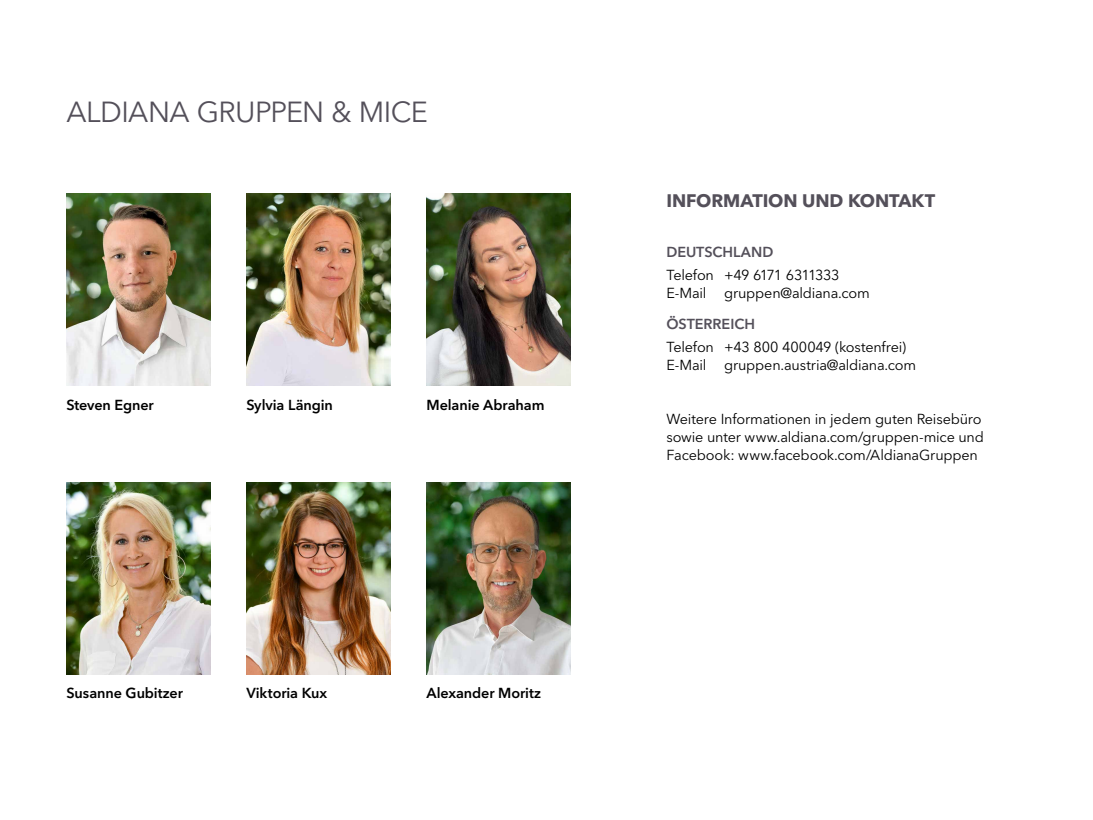
<style>
.page{position:relative;width:1093px;height:820px;background:#fff}
.page>*{position:absolute;margin:0;border:0;box-sizing:border-box;transform-origin:0 0}
.t1{font:28.8px "Avenir Next LT Pro";letter-spacing:-.02em;color:#54505a}
.t2{font:700 18px "Avenir Next LT Pro";letter-spacing:-.005em;color:#54505a}
.t3{font:14.4px/18px "Avenir Next LT Pro";letter-spacing:-.015em;color:#000}
.t4{font:600 14.4px "Avenir Next LT Pro";letter-spacing:-.005em;color:#000}
.t5{font:600 14.4px "Avenir Next LT Pro";letter-spacing:-.005em;color:#54505a}
</style>
<div class="page">
<img style="left:246px;top:194px;width:144px;height:192px">
<img style="left:66px;top:194px;width:144px;height:192px">
<img style="left:66px;top:482px;width:144px;height:192px">
<img style="left:426px;top:194px;width:144px;height:192px">
<img style="left:426px;top:482px;width:144px;height:192px">
<img style="left:246px;top:482px;width:144px;height:192px">
<h1 class="t1" style="left:66px;top:94px;width:363px">ALDIANA GRUPPEN &amp; MICE</h1>
<p class="t4" style="left:66px;top:396px;width:89px">Steven Egner</p>
<p class="t4" style="left:246px;top:396px;width:88px">Sylvia Längin</p>
<p class="t4" style="left:426px;top:396px;width:120px">Melanie Abraham</p>
<p class="t4" style="left:66px;top:684px;width:118px">Susanne Gubitzer</p>
<p class="t4" style="left:246px;top:684px;width:82px">Viktoria Kux</p>
<p class="t4" style="left:426px;top:684px;width:116px">Alexander Moritz</p>
<p class="t2" style="left:666px;top:190px;width:270px">INFORMATION UND KONTAKT</p>
<p class="t5" style="left:666px;top:243px;width:108px">DEUTSCHLAND</p>
<p class="t3" style="left:666px;top:265px;width:205px">Telefon +49 6171 6311333<br>E-Mail gruppen@aldiana.com</p>
<p class="t5" style="left:666px;top:315px;width:90px">ÖSTERREICH</p>
<p class="t3" style="left:666px;top:337px;width:251px">Telefon +43 800 400049 (kostenfrei)<br>E-Mail gruppen.austria@aldiana.com</p>
<p class="t3" style="left:666px;top:409px;width:319px">Weitere Informationen in jedem guten Reisebüro sowie unter www.aldiana.com/gruppen-mice und<br>Facebook: www.facebook.com/AldianaGruppen</p>
</div>
